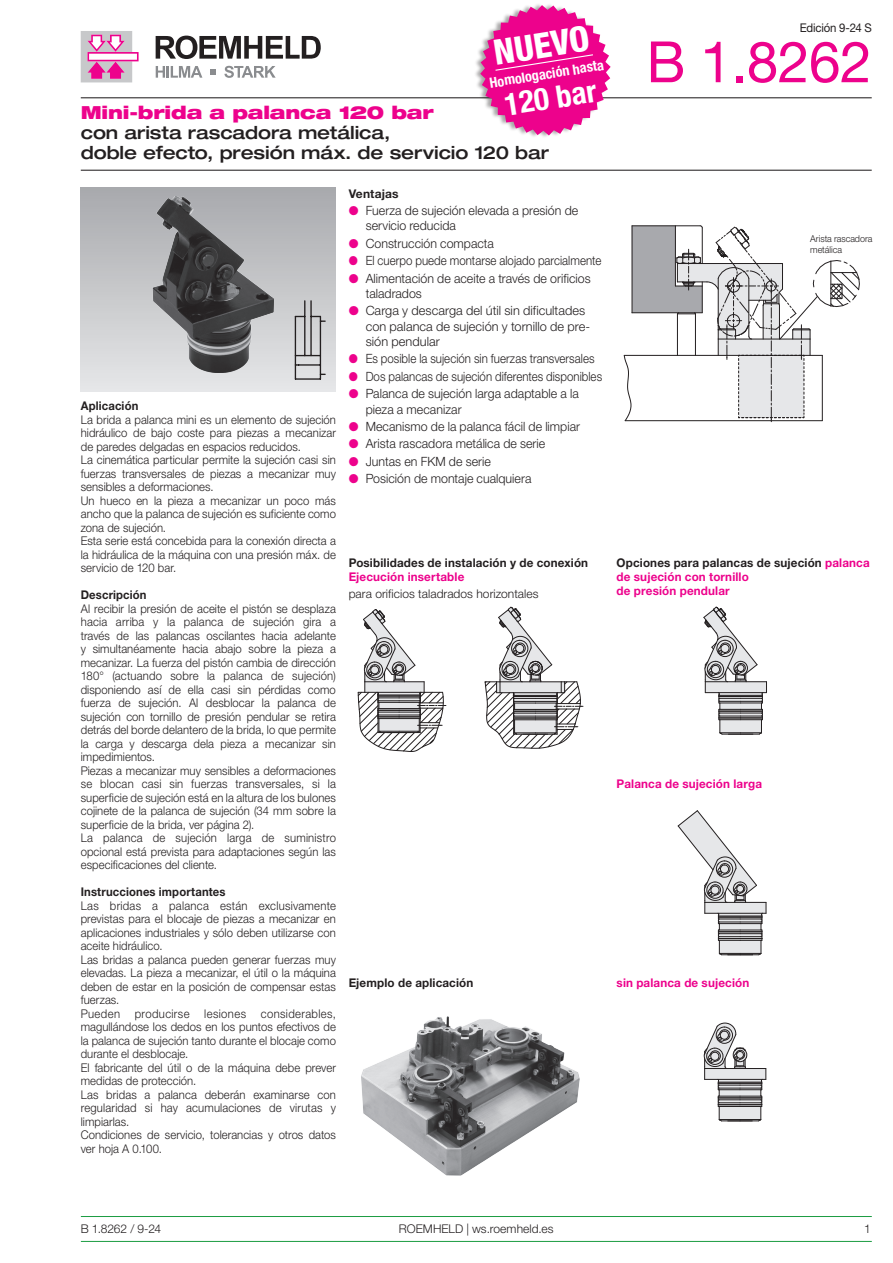
<style>
.page{position:relative;width:893px;height:1263px;background:#fff}
.page>*{position:absolute;margin:0;border:0;box-sizing:border-box;transform-origin:0 0}
.t1{font:57px "Helvetica Neue LT Pro";color:#ed028c}
.t2{font:800 condensed 35.1px "Helvetica Neue LT Pro";color:#fff}
.t3{font:700 condensed 31.05px "Helvetica Neue LT Pro";color:#fff}
.t4{font:500 expanded 18px/20.2px "Helvetica Neue LT Pro";letter-spacing:-.005em;color:#231f20}
.t5{font:900 expanded 18px "Helvetica Neue LT Pro";letter-spacing:-.01em;color:#ed028c}
.t6{font:700 condensed 14.25px "Helvetica Neue LT Pro";color:#fff}
.t7{font:300 12.75px/15.3px "Helvetica Neue LT Pro";letter-spacing:.005em;color:#231f20}
.t8{font:300 12.75px "Helvetica Neue LT Pro";letter-spacing:.005em;color:#231f20;scale:.9 1}
.t9{font:300 12px/13.5px "Helvetica Neue LT Pro";letter-spacing:.005em;color:#231f20;scale:.94 1}
.t10{font:700 12px/14.4px "Helvetica Neue LT Pro";letter-spacing:.01em;color:#ed028c}
.t11{font:300 12px "Helvetica Neue LT Pro";letter-spacing:.005em;color:#231f20}
.t12{font:700 12px "Helvetica Neue LT Pro";letter-spacing:.01em;color:#231f20}
.t13{font:700 12px "Helvetica Neue LT Pro";letter-spacing:.01em;color:#231f20;scale:.94 1}
.t14{font:12px "Helvetica Neue LT Pro";letter-spacing:-.015em;color:#231f20;scale:.95 1}
.t15{font:300 9.45px/10.5px "Helvetica Neue LT Pro";letter-spacing:-.005em;color:#231f20;scale:.95 1}
.s1{color:#ed028c}
.s2{color:#231f20}
</style>
<div class="page">
<div style="left:81px;top:187px;width:255px;height:204px;background:linear-gradient(to bottom,#a8a9ad,#e4e5e6)"></div>
<img style="left:153px;top:196px;width:121px;height:177px">
<img style="left:361px;top:1016px;width:219px;height:160px">
<svg style="left:156px;top:36px;width:165px;height:23px"></svg>
<svg style="left:156px;top:66px;width:46px;height:12px"></svg>
<svg style="left:224px;top:66px;width:52px;height:12px"></svg>
<svg style="left:210px;top:69px;width:6px;height:6px"></svg>
<svg style="left:81px;top:31px;width:58px;height:51px"></svg>
<hr style="left:81px;top:170px;width:791px;height:1px;background:#231f20">
<hr style="left:81px;top:97px;width:791px;height:1px;background:#231f20">
<svg style="left:296px;top:355px;width:24px;height:1px"></svg>
<hr style="left:295px;top:316px;width:1px;height:63px;background:#231f20">
<hr style="left:295px;top:378px;width:25px;height:2px;background:#231f20">
<hr style="left:320px;top:316px;width:1px;height:63px;background:#231f20">
<hr style="left:304px;top:301px;width:1px;height:55px;background:#231f20">
<hr style="left:310px;top:301px;width:2px;height:54px;background:#231f20">
<hr style="left:295px;top:364px;width:25px;height:2px;background:#231f20">
<svg style="left:311px;top:316px;width:14px;height:6px"></svg>
<svg style="left:623px;top:225px;width:237px;height:197px"></svg>
<svg style="left:677px;top:810px;width:90px;height:146px"></svg>
<hr style="left:718px;top:931px;width:44px;height:1px;background:#231f20">
<svg style="left:357px;top:609px;width:89px;height:143px"></svg>
<svg style="left:484px;top:606px;width:99px;height:143px"></svg>
<svg style="left:703px;top:1022px;width:63px;height:100px"></svg>
<hr style="left:718px;top:1097px;width:44px;height:1px;background:#231f20">
<svg style="left:703px;top:606px;width:64px;height:129px"></svg>
<hr style="left:719px;top:711px;width:43px;height:1px;background:#231f20">
<hr style="left:81px;top:1241px;width:791px;height:1px;background:#1b9c42">
<hr style="left:81px;top:1216px;width:791px;height:1px;background:#1b9c42">
<img style="left:462px;top:4px;width:161px;height:133px">
<svg style="left:480px;top:5px;width:131px;height:130px"></svg>
<h2 class="t2" style="left:491px;top:31px;width:98px;rotate:-9deg">NUEVO</h2>
<p class="t6" style="left:488px;top:74px;width:117px;rotate:-9deg">Homologación hasta</p>
<h3 class="t3" style="left:502px;top:87px;width:94px;rotate:-9deg">120 bar</h3>
<h3 class="t5" style="left:81px;top:101px;width:355px">Mini-brida a palanca 120 bar</h3>
<h3 class="t4" style="left:81px;top:122px;width:470px">con arista rascadora metálica,<br>doble efecto, presión máx. de servicio 120 bar</h3>
<p class="t14" style="left:800px;top:20px;width:77px">Edición 9-24 S</p>
<h1 class="t1" style="left:646px;top:27px;width:227px">B 1.8262</h1>
<p class="t13" style="left:81px;top:398px;width:63px">Aplicación</p>
<p class="t9" style="left:81px;top:412px;width:273px">La brida a palanca mini es un elemento de sujeción hidráulico de bajo coste para piezas a mecanizar de paredes delgadas en espacios reducidos.<br>La cinemática particular permite la sujeción casi sin fuerzas transversales de piezas a mecanizar muy sensibles a deformaciones.<br>Un hueco en la pieza a mecanizar un poco más ancho que la palanca de sujeción es suficiente como zona de sujeción.<br>Esta serie está concebida para la conexión directa a la hidráulica de la máquina con una presión máx. de servicio de 120 bar.</p>
<p class="t13" style="left:81px;top:587px;width:72px">Descripción</p>
<p class="t9" style="left:81px;top:601px;width:273px">Al recibir la presión de aceite el pistón se desplaza hacia arriba y la palanca de sujeción gira a través de las palancas oscilantes hacia adelante y simultanéamente hacia abajo sobre la pieza a mecanizar. La fuerza del pistón cambia de dirección 180° (actuando sobre la palanca de sujeción) disponiendo así de ella casi sin pérdidas como fuerza de sujeción. Al desblocar la palanca de sujeción con tornillo de presión pendular se retira detrás del borde delantero de la brida, lo que permite la carga y descarga dela pieza a mecanizar sin impedimientos.<br>Piezas a mecanizar muy sensibles a deformaciones se blocan casi sin fuerzas transversales, si la superficie de sujeción está en la altura de los bulones cojinete de la palanca de sujeción (34 mm sobre la superficie de la brida, ver página 2).<br>La palanca de sujeción larga de suministro opcional está prevista para adaptaciones según las especificaciones del cliente.</p>
<p class="t13" style="left:81px;top:884px;width:155px">Instrucciones importantes</p>
<p class="t9" style="left:81px;top:898px;width:273px">Las bridas a palanca están exclusivamente previstas para el blocaje de piezas a mecanizar en aplicaciones industriales y sólo deben utilizarse con aceite hidráulico.<br>Las bridas a palanca pueden generar fuerzas muy elevadas. La pieza a mecanizar, el útil o la máquina deben de estar en la posición de compensar estas fuerzas.<br>Pueden producirse lesiones considerables, magullándose los dedos en los puntos efectivos de la palanca de sujeción tanto durante el blocaje como durante el desblocaje.<br>El fabricante del útil o de la máquina debe prever medidas de protección.<br>Las bridas a palanca deberán examinarse con regularidad si hay acumulaciones de virutas y limpiarlas.<br>Condiciones de servicio, tolerancias y otros datos ver hoja A 0.100.</p>
<p class="t12" style="left:349px;top:186px;width:51px">Ventajas</p>
<p class="t7" style="left:366px;top:203px;width:214px;text-indent:-17px"><span class="s1">●</span> Fuerza de sujeción elevada a presión de servicio reducida</p>
<p class="t7" style="left:349px;top:235px;width:147px"><span class="s1">●</span> Construcción compacta</p>
<p class="t8" style="left:349px;top:253px;width:282px"><span class="s1">●</span> El cuerpo puede montarse alojado parcialmente</p>
<p class="t7" style="left:366px;top:270px;width:226px;text-indent:-17px"><span class="s1">●</span> Alimentación de aceite a través de orificios taladrados</p>
<p class="t7" style="left:366px;top:303px;width:226px;text-indent:-17px"><span class="s1">●</span> Carga y descarga del útil sin dificultades con palanca de sujeción y tornillo de pre&shy;sión pendular</p>
<p class="t8" style="left:349px;top:351px;width:275px"><span class="s1">●</span> Es posible la sujeción sin fuerzas transversales</p>
<p class="t8" style="left:349px;top:369px;width:283px"><span class="s1">●</span> Dos palancas de sujeción diferentes disponibles</p>
<p class="t7" style="left:366px;top:386px;width:215px;text-indent:-17px"><span class="s1">●</span> Palanca de sujeción larga adaptable a la pieza a mecanizar</p>
<p class="t7" style="left:349px;top:419px;width:233px"><span class="s1">●</span> Mecanismo de la palanca fácil de limpiar</p>
<p class="t7" style="left:349px;top:436px;width:198px"><span class="s1">●</span> Arista rascadora metálica de serie</p>
<p class="t7" style="left:349px;top:453px;width:144px"><span class="s1">●</span> Juntas en FKM de serie</p>
<p class="t7" style="left:349px;top:471px;width:184px"><span class="s1">●</span> Posición de montaje cualquiera</p>
<p class="t15" style="left:810px;top:234px;width:67px">Arista rascadora metálica</p>
<p class="t12" style="left:349px;top:555px;width:241px">Posibilidades de instalación y de conexión</p>
<p class="t10" style="left:349px;top:569px;width:117px">Ejecución insertable</p>
<p class="t11" style="left:349px;top:586px;width:191px">para orificios taladrados horizontales</p>
<p class="t10" style="left:617px;top:555px;width:255px"><span class="s2">Opciones para palancas de sujeción</span> palanca de sujeción con tornillo<br>de presión pendular</p>
<p class="t10" style="left:617px;top:776px;width:147px">Palanca de sujeción larga</p>
<p class="t12" style="left:349px;top:976px;width:126px">Ejemplo de aplicación</p>
<p class="t10" style="left:617px;top:976px;width:134px">sin palanca de sujeción</p>
<p class="t11" style="left:81px;top:1221px;width:82px">B 1.8262 / 9-24</p>
<p class="t11" style="left:399px;top:1221px;width:156px">ROEMHELD | ws.roemheld.es</p>
<p class="t11" style="left:864px;top:1221px;width:8px">1</p>
</div>
